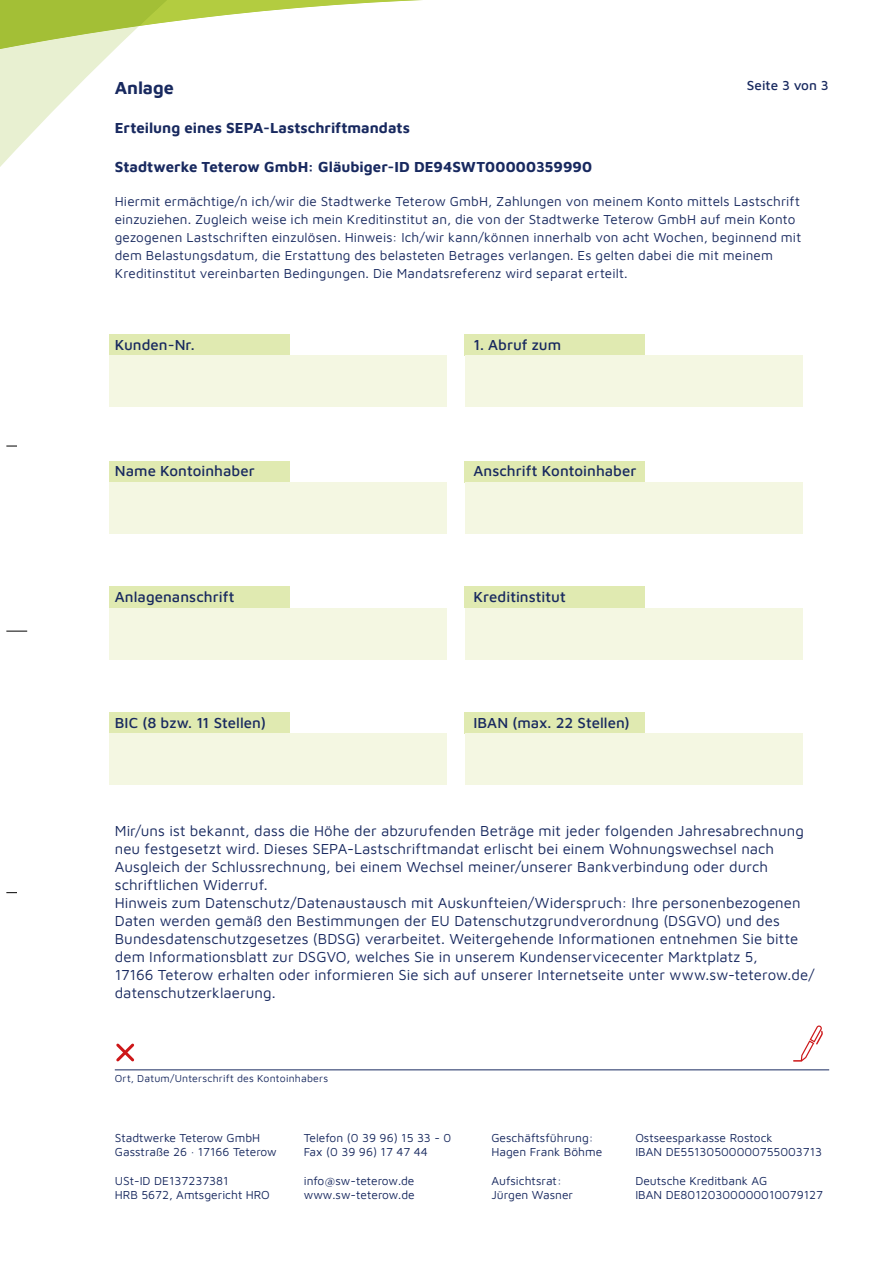
<style>
.page{position:relative;width:893px;height:1263px;background:#fff}
.page>*{position:absolute;margin:0;border:0;box-sizing:border-box;transform-origin:0 0}
.t1{font:700 18px "Maven Pro";letter-spacing:-.005em;color:#18295f}
.t2{font:15px/18px "Maven Pro";letter-spacing:.005em;color:#18295f}
.t3{font:500 15px "Maven Pro";letter-spacing:.005em;color:#18295f}
.t4{font:700 15px "Maven Pro";color:#18295f}
.t5{font:13.5px/18px "Maven Pro";letter-spacing:.01em;color:#18295f}
.t6{font:500 13.5px "Maven Pro";color:#18295f}
.t7{font:12px "Maven Pro";color:#18295f}
.t8{font:10.5px "Maven Pro";letter-spacing:.02em;color:#18295f}
</style>
<div class="page">
<div style="left:465px;top:334px;width:180px;height:22px;background:#e0eab1"></div>
<div style="left:109px;top:334px;width:180px;height:22px;background:#e0eab1"></div>
<div style="left:465px;top:461px;width:180px;height:21px;background:#e0eab1"></div>
<div style="left:109px;top:461px;width:180px;height:21px;background:#e0eab1"></div>
<div style="left:465px;top:586px;width:180px;height:22px;background:#e0eab1"></div>
<div style="left:109px;top:586px;width:180px;height:22px;background:#e0eab1"></div>
<div style="left:465px;top:712px;width:180px;height:22px;background:#e0eab1"></div>
<div style="left:109px;top:712px;width:180px;height:22px;background:#e0eab1"></div>
<svg style="left:0;top:0;width:422px;height:167px"></svg>
<hr style="left:115px;top:1069px;width:714px;height:1px;background:#18295f">
<div style="left:109px;top:356px;width:337px;height:51px;background:#f4f7e2"></div>
<div style="left:109px;top:608px;width:337px;height:51px;background:#f4f7e2"></div>
<div style="left:109px;top:482px;width:337px;height:51px;background:#f4f7e2"></div>
<div style="left:109px;top:734px;width:337px;height:51px;background:#f4f7e2"></div>
<div style="left:465px;top:356px;width:337px;height:51px;background:#f4f7e2"></div>
<div style="left:465px;top:608px;width:337px;height:51px;background:#f4f7e2"></div>
<div style="left:465px;top:482px;width:337px;height:51px;background:#f4f7e2"></div>
<div style="left:465px;top:734px;width:337px;height:51px;background:#f4f7e2"></div>
<svg style="left:116px;top:1043px;width:19px;height:19px"></svg>
<svg style="left:793px;top:1025px;width:30px;height:36px"></svg>
<svg style="left:6px;top:631px;width:21px;height:1px"></svg>
<p class="t6" style="left:747px;top:76px;width:83px">Seite 3 von 3</p>
<p class="t1" style="left:115px;top:75px;width:61px">Anlage</p>
<p class="t4" style="left:115px;top:117px;width:297px">Erteilung eines SEPA-Lastschriftmandats</p>
<p class="t4" style="left:115px;top:156px;width:479px">Stadtwerke Teterow GmbH: Gläubiger-ID DE94SWT00000359990</p>
<p class="t5" style="left:115px;top:192px;width:688px">Hiermit ermächtige/n ich/wir die Stadtwerke Teterow GmbH, Zahlungen von meinem Konto mittels Lastschrift einzuziehen. Zugleich weise ich mein Kreditinstitut an, die von der Stadtwerke Teterow GmbH auf mein Konto gezogenen Lastschriften einzulösen. Hinweis: Ich/wir kann/können innerhalb von acht Wochen, beginnend mit dem Belastungsdatum, die Erstattung des belasteten Betrages verlangen. Es gelten dabei die mit meinem Kreditinstitut vereinbarten Bedingungen. Die Mandatsreferenz wird separat erteilt.</p>
<p class="t3" style="left:115px;top:335px;width:81px">Kunden-Nr.</p>
<p class="t3" style="left:473px;top:335px;width:89px">1. Abruf zum</p>
<p class="t3" style="left:115px;top:461px;width:141px">Name Kontoinhaber</p>
<p class="t3" style="left:473px;top:461px;width:165px">Anschrift Kontoinhaber</p>
<p class="t3" style="left:115px;top:587px;width:121px">Anlagenanschrift</p>
<p class="t3" style="left:473px;top:587px;width:94px">Kreditinstitut</p>
<p class="t3" style="left:115px;top:713px;width:153px">BIC (8 bzw. 11 Stellen)</p>
<p class="t3" style="left:473px;top:713px;width:158px">IBAN (max. 22 Stellen)</p>
<p class="t2" style="left:115px;top:821px;width:701px">Mir/uns ist bekannt, dass die Höhe der abzurufenden Beträge mit jeder folgenden Jahresabrechnung neu festgesetzt wird. Dieses SEPA-Lastschriftmandat erlischt bei einem Wohnungswechsel nach Ausgleich der Schlussrechnung, bei einem Wechsel meiner/unserer Bankverbindung oder durch schriftlichen Widerruf.<br>Hinweis zum Datenschutz/Datenaustausch mit Auskunfteien/Widerspruch: Ihre personenbezogenen Daten werden gemäß den Bestimmungen der EU Datenschutzgrundverordnung (DSGVO) und des Bundesdatenschutzgesetzes (BDSG) verarbeitet. Weitergehende Informationen entnehmen Sie bitte dem Informationsblatt zur DSGVO, welches Sie in unserem Kundenservicecenter Marktplatz 5,<br>17166 Teterow erhalten oder informieren Sie sich auf unserer Internetseite unter www.sw-teterow.de/ datenschutzerklaerung.</p>
<p class="t8" style="left:115px;top:1071px;width:215px">Ort, Datum/Unterschrift des Kontoinhabers</p>
<p class="t7" style="left:115px;top:1129px;width:147px">Stadtwerke Teterow GmbH</p>
<p class="t7" style="left:304px;top:1129px;width:149px">Telefon (0 39 96) 15 33 - 0</p>
<p class="t7" style="left:491px;top:1129px;width:104px">Geschäftsführung:</p>
<p class="t7" style="left:635px;top:1129px;width:139px">Ostseesparkasse Rostock</p>
<p class="t7" style="left:115px;top:1143px;width:163px">Gasstraße 26 · 17166 Teterow</p>
<p class="t7" style="left:304px;top:1143px;width:126px">Fax (0 39 96) 17 47 44</p>
<p class="t7" style="left:491px;top:1143px;width:112px">Hagen Frank Böhme</p>
<p class="t7" style="left:635px;top:1143px;width:188px">IBAN DE55130500000755003713</p>
<p class="t7" style="left:115px;top:1172px;width:115px">USt-ID DE137237381</p>
<p class="t7" style="left:304px;top:1172px;width:112px">info@sw-teterow.de</p>
<p class="t7" style="left:491px;top:1172px;width:72px">Aufsichtsrat:</p>
<p class="t7" style="left:635px;top:1172px;width:133px">Deutsche Kreditbank AG</p>
<p class="t7" style="left:115px;top:1187px;width:157px">HRB 5672, Amtsgericht HRO</p>
<p class="t7" style="left:304px;top:1187px;width:112px">www.sw-teterow.de</p>
<p class="t7" style="left:491px;top:1187px;width:83px">Jürgen Wasner</p>
<p class="t7" style="left:635px;top:1187px;width:189px">IBAN DE80120300000010079127</p>
</div>
